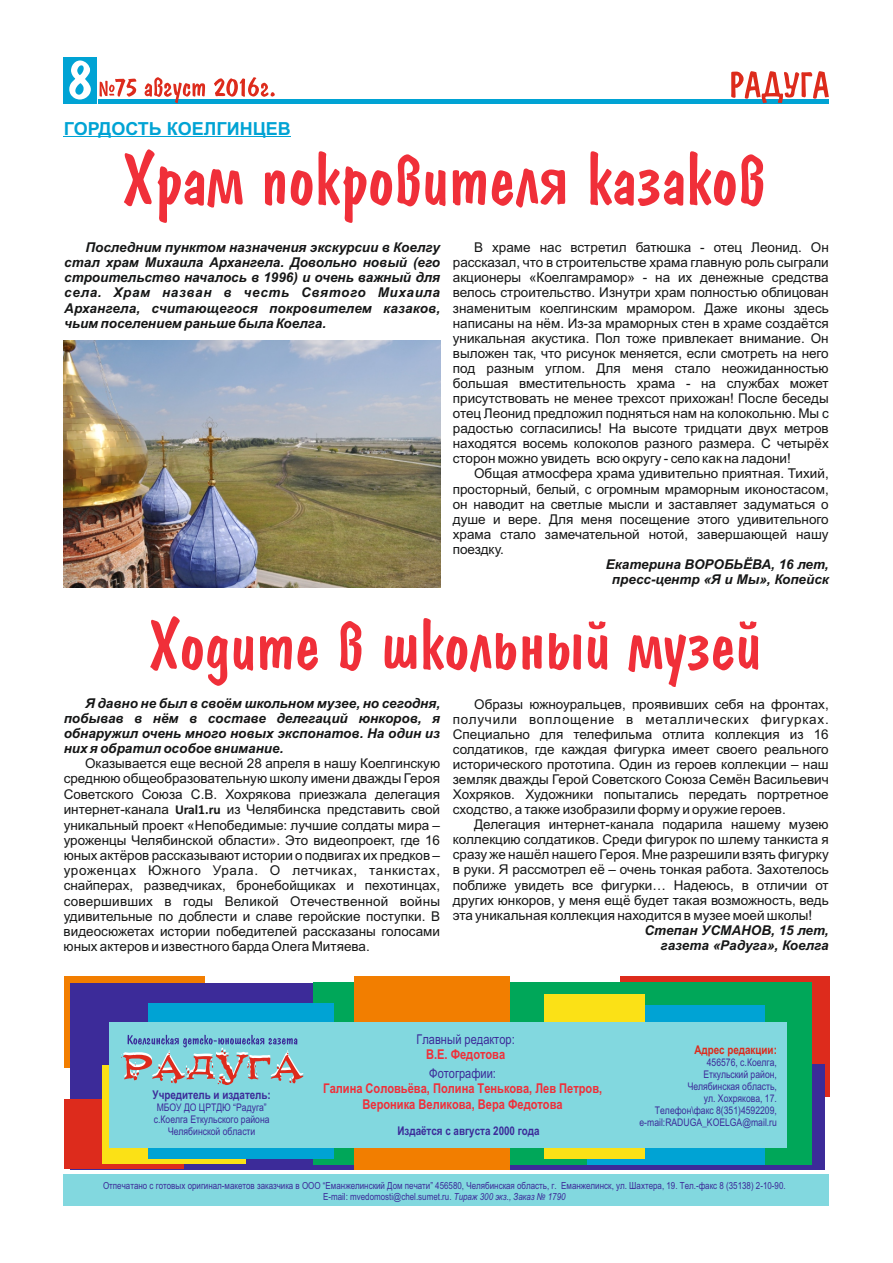
<style>
.page{position:relative;width:893px;height:1263px;background:#fff}
.page>*{position:absolute;margin:0;border:0;box-sizing:border-box;transform-origin:0 0}
.t1{font:700 18px "Arial";color:#00a3d4}
.t2{font:13.5px/15.1px "Arial";color:#151616;text-align:justify}
.t3{font:italic 700 13.5px/15.1px "Arial";color:#151616;text-align:justify}
.t4{font:700 13.5px/15.5px "Arial Narrow";color:#f02f39;text-align:center}
.t5{font:13.5px "Arial Narrow";color:#3c2b99}
.t6{font:700 12px "Arial Narrow";color:#3c2b99}
.t7{font:700 12px "Arial Narrow";color:#dd2b1c}
.t8{font:10.5px/11.9px "Arial Narrow";color:#3c2b99;text-align:right}
.t9{font:9.75px/11.1px "Arial Narrow";color:#3c2b99;text-align:center}
.s1{font-family:"Calibri";font-weight:700}
.s2{font-style:italic}
</style>
<div class="page">
<hr style="left:99px;top:99px;width:730px;height:4px;background:#00a3d4">
<svg style="left:731px;top:71px;width:98px;height:32px"></svg>
<div style="left:63px;top:57px;width:34px;height:46px;background:#00a3d4"></div>
<svg style="left:69px;top:60px;width:22px;height:39px"></svg>
<div style="left:64px;top:1174px;width:765px;height:31px;background:#82d8df"></div>
<div style="left:620px;top:976px;width:209px;height:121px;background:#dd2b1c"></div>
<div style="left:64px;top:976px;width:141px;height:92px;background:#f27e00"></div>
<div style="left:495px;top:1064px;width:329px;height:106px;background:#3c2b99"></div>
<div style="left:70px;top:983px;width:300px;height:187px;background:#3c2b99"></div>
<div style="left:313px;top:982px;width:499px;height:182px;background:#00a759"></div>
<div style="left:354px;top:976px;width:156px;height:194px;background:#f27e00"></div>
<div style="left:587px;top:1005px;width:178px;height:159px;background:#00a3d4"></div>
<div style="left:544px;top:994px;width:101px;height:164px;background:#fbe116"></div>
<div style="left:64px;top:1100px;width:119px;height:69px;background:#dd2b1c"></div>
<div style="left:102px;top:1065px;width:144px;height:99px;background:#fbe116"></div>
<div style="left:148px;top:1003px;width:186px;height:156px;background:#00a3d4"></div>
<div style="left:109px;top:1022px;width:677px;height:126px;background:#82d8df"></div>
<svg style="left:100px;top:77px;width:175px;height:26px"></svg>
<svg style="left:124px;top:149px;width:639px;height:74px"></svg>
<img style="left:64px;top:341px;width:376px;height:246px">
<svg style="left:150px;top:616px;width:366px;height:70px"></svg>
<svg style="left:522px;top:621px;width:236px;height:66px"></svg>
<svg style="left:121px;top:1035px;width:182px;height:50px"></svg>
<hr style="left:64px;top:136px;width:227px;height:1px;background:#00a3d4">
<h1 class="t1" style="left:64px;top:121px;width:229px">ГОРДОСТЬ КОЕЛГИНЦЕВ</h1>
<p class="t3" style="left:64px;top:241px;width:377px;text-indent:21px">Последним пунктом назначения экскурсии в Коелгу стал храм Михаила Архангела. Довольно новый (его строительство началось в 1996) и очень важный для села. Храм назван в честь Святого Михаила Архангела, считающегося покровителем казаков, чьим поселением раньше была Коелга.</p>
<p class="t2" style="left:453px;top:241px;width:377px;text-indent:21px">В храме нас встретил батюшка - отец Леонид. Он рассказал, что в строительстве храма главную роль сыграли акционеры «Коелгамрамор» - на их денежные средства велось строительство. Изнутри храм полностью облицован знаменитым коелгинским мрамором. Даже иконы здесь написаны на нём. Из-за мраморных стен в храме создаётся уникальная акустика. Пол тоже привлекает внимание. Он выложен так, что рисунок меняется, если смотреть на него под разным углом. Для меня стало неожиданностью большая вместительность храма - на службах может присутствовать не менее трехсот прихожан! После беседы отец Леонид предложил подняться нам на колокольню. Мы с радостью согласились! На высоте тридцати двух метров находятся восемь колоколов разного размера. С четырёх сторон можно увидеть всю округу - село как на ладони!</p>
<p class="t2" style="left:453px;top:467px;width:377px;text-indent:21px">Общая атмосфера храма удивительно приятная. Тихий, просторный, белый, с огромным мраморным иконостасом, он наводит на светлые мысли и заставляет задуматься о душе и вере. Для меня посещение этого удивительного храма стало замечательной нотой, завершающей нашу поездку.</p>
<p class="t3" style="left:606px;top:558px;width:224px;text-align:center">Екатерина ВОРОБЬЁВА, 16 лет, пресс-центр «Я и Мы», Копейск</p>
<p class="t3" style="left:64px;top:697px;width:378px;text-indent:21px">Я давно не был в своём школьном музее, но сегодня, побывав в нём в составе делегаций юнкоров, я обнаружил очень много новых экспонатов. На один из них я обратил особое внимание.</p>
<p class="t2" style="left:64px;top:757px;width:378px;text-indent:21px">Оказывается еще весной 28 апреля в нашу Коелгинскую среднюю общеобразовательную школу имени дважды Героя Советского Союза С.В. Хохрякова приезжала делегация интернет-канала <span class="s1">Ural1.ru</span> из Челябинска представить свой уникальный проект «Непобедимые: лучшие солдаты мира – уроженцы Челябинской области». Это видеопроект, где 16 юных актёров рассказывают истории о подвигах их предков – уроженцах Южного Урала. О летчиках, танкистах, снайперах, разведчиках, бронебойщиках и пехотинцах, совершивших в годы Великой Отечественной войны удивительные по доблести и славе геройские поступки. В видеосюжетах истории победителей рассказаны голосами юных актеров и известного барда Олега Митяева.</p>
<p class="t2" style="left:453px;top:697px;width:377px;text-indent:21px">Образы южноуральцев, проявивших себя на фронтах, получили воплощение в металлических фигурках.<br>Специально для телефильма отлита коллекция из 16 солдатиков, где каждая фигурка имеет своего реального исторического прототипа. Один из героев коллекции – наш земляк дважды Герой Советского Союза Семён Васильевич Хохряков. Художники попытались передать портретное сходство, а также изобразили форму и оружие героев.</p>
<p class="t2" style="left:453px;top:818px;width:377px;text-indent:21px">Делегация интернет-канала подарила нашему музею коллекцию солдатиков. Среди фигурок по шлему танкиста я сразу же нашёл нашего Героя. Мне разрешили взять фигурку в руки. Я рассмотрел её – очень тонкая работа. Захотелось поближе увидеть все фигурки… Надеюсь, в отличии от других юнкоров, у меня ещё будет такая возможность, ведь эта уникальная коллекция находится в музее моей школы!</p>
<p class="t3" style="left:644px;top:924px;width:186px;text-align:right">Степан УСМАНОВ, 15 лет, газета «Радуга», Коелга</p>
<p class="t6" style="left:153px;top:1090px;width:120px">Учредитель и издатель:</p>
<p class="t8" style="left:154px;top:1102px;width:117px;text-align:center">МБОУ ДО ЦРТДЮ “Радуга” с.Коелга Еткульского района<br>Челябинской области</p>
<p class="t5" style="left:417px;top:1034px;width:100px">Главный редактор:</p>
<p class="t4" style="left:426px;top:1048px;width:81px">В.Е. Федотова</p>
<p class="t5" style="left:429px;top:1068px;width:68px">Фотографии:</p>
<p class="t4" style="left:323px;top:1082px;width:281px">Галина Соловьёва, Полина Тенькова, Лев Петров,<br>Вероника Великова, Вера Федотова</p>
<p class="t6" style="left:397px;top:1126px;width:144px">Издаётся с августа 2000 года</p>
<p class="t7" style="left:694px;top:1045px;width:84px">Адрес редакции:</p>
<p class="t8" style="left:639px;top:1057px;width:139px">456576, с.Коелга,<br>Еткульский район,<br>Челябинская область,<br>ул. Хохрякова, 17.<br>Телефон\факс 8(351)4592209, e-mail:RADUGA_KOELGA@mail.ru</p>
<p class="t9" style="left:103px;top:1180px;width:684px">Отпечатано с готовых оригинал-макетов заказчика в ООО “Еманжелинский Дом печати” 456580, Челябинская область, г. Еманжелинск, ул. Шахтера, 19. Тел.-факс 8 (35138) 2-10-90.<br>E-mail: mvedomosti@chel.sumet.ru. <span class="s2">Тираж 300 экз., Заказ № 1790</span></p>
</div>
